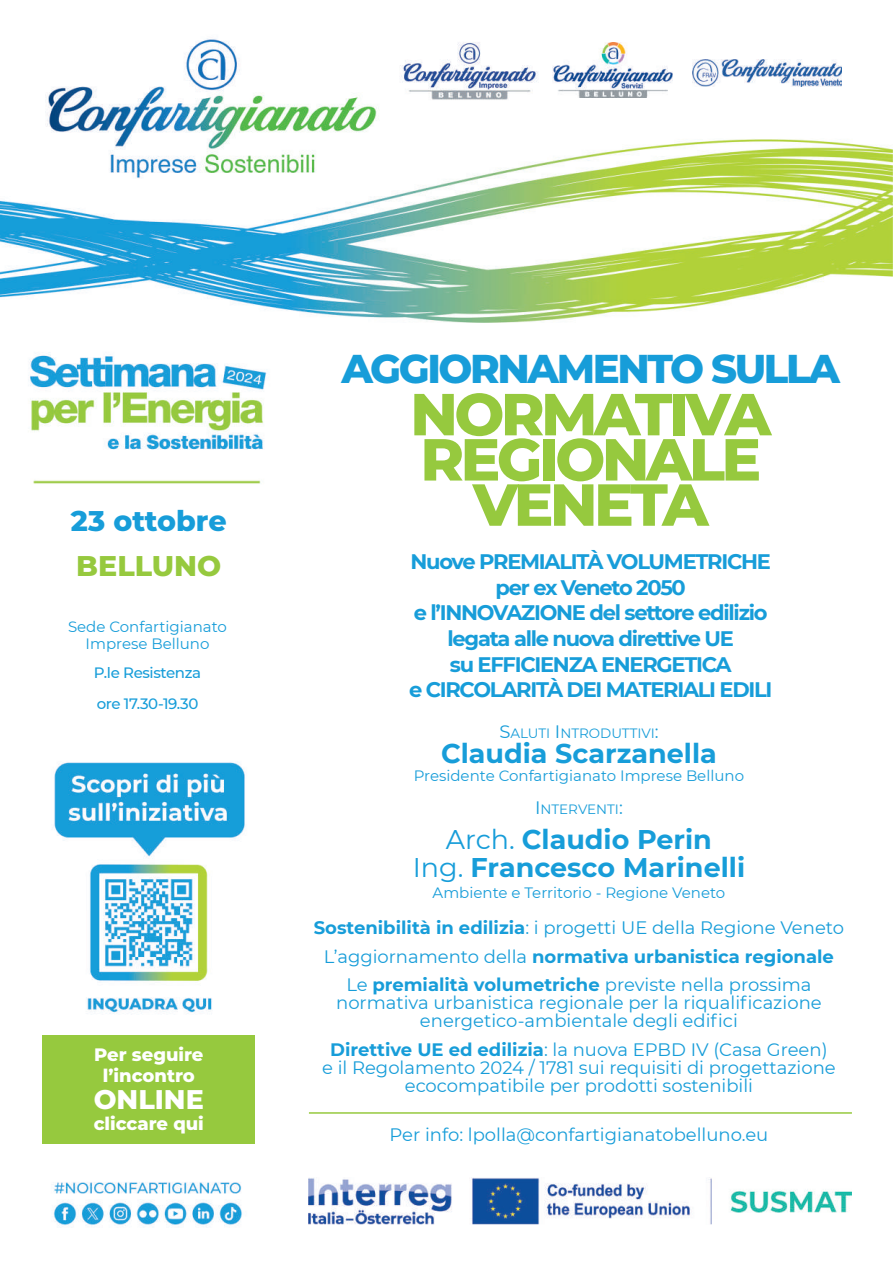
<style>
.page{position:relative;width:893px;height:1263px;background:#fff}
.page>*{position:absolute;margin:0;border:0;box-sizing:border-box;transform-origin:0 0}
.t1{font:800 59.1px/45.2px "Montserrat";letter-spacing:-.06em;color:#96c93e;text-align:center}
.t2{font:800 40.2px "Montserrat";letter-spacing:-.06em;color:#179dd9}
.t3{font:800 28.5px "Montserrat";color:#179dd9}
.t4{font:800 28.5px "Montserrat";color:#96c93e}
.t5{font:700 27px/28.5px "Montserrat";color:#179dd9;text-align:center}
.t6{font:800 27px "Montserrat";color:#fff}
.t7{font:700 21px/25.7px "Montserrat";letter-spacing:-.06em;color:#179dd9;text-align:center}
.t8{font:18px/18px "Montserrat";color:#179dd9;text-align:center}
.t9{font:700 18px/28.5px "Montserrat";color:#179dd9;text-align:center}
.t10{font:800 18px/21px "Montserrat";color:#fff;text-align:center}
.t11{font:15px/16.5px "Montserrat";color:#179dd9;text-align:center}
.t12{font:500 15px/31.5px "Montserrat";letter-spacing:-.025em;color:#179dd9}
.t13{font:13.5px "Montserrat";color:#179dd9}
.s1{font-size:18px}
.s2{font-weight:400}
.s3{font-weight:700}
</style>
<div class="page">
<img style="left:0;top:38px;width:893px;height:1189px">
<div style="left:689px;top:54px;width:156px;height:38px;background:#fff"></div>
<img style="left:693px;top:60px;width:149px;height:26px">
<img style="left:400px;top:38px;width:140px;height:67px">
<img style="left:552px;top:43px;width:120px;height:54px">
<div style="left:277px;top:1157px;width:601px;height:88px;background:#fff"></div>
<img style="left:308px;top:1178px;width:544px;height:46px">
<div style="left:43px;top:1035px;width:212px;height:108px;background:#96c93e"></div>
<hr style="left:309px;top:1112px;width:543px;height:2px;background:#96c93e">
<h3 class="t3" style="left:71px;top:504px;width:157px">23 ottobre</h3>
<h3 class="t4" style="left:76px;top:550px;width:147px">BELLUNO</h3>
<p class="t11" style="left:68px;top:619px;width:160px">Sede Confartigianato<br>Imprese Belluno</p>
<p class="t12" style="left:94px;top:657px;width:109px">P.le Resistenza ore 17.30-19.30</p>
<p class="t10" style="left:94px;top:1045px;width:111px">Per seguire l’incontro</p>
<h3 class="t6" style="left:94px;top:1084px;width:112px">ONLINE</h3>
<p class="t10" style="left:94px;top:1114px;width:112px">cliccare qui</p>
<h2 class="t2" style="left:341px;top:345px;width:500px">AGGIORNAMENTO SULLA</h2>
<h1 class="t1" style="left:410px;top:392px;width:363px">NORMATIVA<br>REGIONALE<br>VENETA</h1>
<p class="t7" style="left:409px;top:549px;width:365px">Nuove PREMIALITÀ VOLUMETRICHE per ex Veneto 2050<br>e l’INNOVAZIONE del settore edilizio legata alle nuova direttive UE<br>su EFFICIENZA ENERGETICA<br>e CIRCOLARITÀ DEI MATERIALI EDILI</p>
<p class="t13" style="left:499px;top:724px;width:161px"><span class="s1">S</span>ALUTI <span class="s1">I</span>NTRODUTTIVI<span class="s1">:</span></p>
<h3 class="t5" style="left:441px;top:739px;width:277px">Claudia Scarzanella</h3>
<p class="t11" style="left:414px;top:767px;width:332px">Presidente Confartigianato Imprese Belluno</p>
<p class="t13" style="left:535px;top:801px;width:89px"><span class="s1">I</span>NTERVENTI<span class="s1">:</span></p>
<h3 class="t5" style="left:413px;top:825px;width:334px"><span class="s2">Arch.</span> Claudio Perin<br><span class="s2">Ing.</span> Francesco Marinelli</h3>
<p class="t11" style="left:433px;top:884px;width:294px">Ambiente e Territorio - Regione Veneto</p>
<p class="t9" style="left:314px;top:913px;width:532px">Sostenibilità in edilizia<span class="s2">: i progetti UE della Regione Veneto<br>L’aggiornamento della</span> normativa urbanistica regionale<br><span class="s2">Le</span> premialità volumetriche <span class="s2">previste nella prossima</span></p>
<p class="t8" style="left:336px;top:994px;width:487px">normativa urbanistica regionale per la riqualificazione energetico-ambientale degli edifici</p>
<p class="t8" style="left:322px;top:1040px;width:515px"><span class="s3">Direttive UE ed edilizia</span>: la nuova EPBD IV (Casa Green)<br>e il Regolamento 2024 / 1781 sui requisiti di progettazione ecocompatibile per prodotti sostenibili</p>
<p class="t8" style="left:390px;top:1125px;width:380px">Per info: lpolla@confartigianatobelluno.eu</p>
</div>
